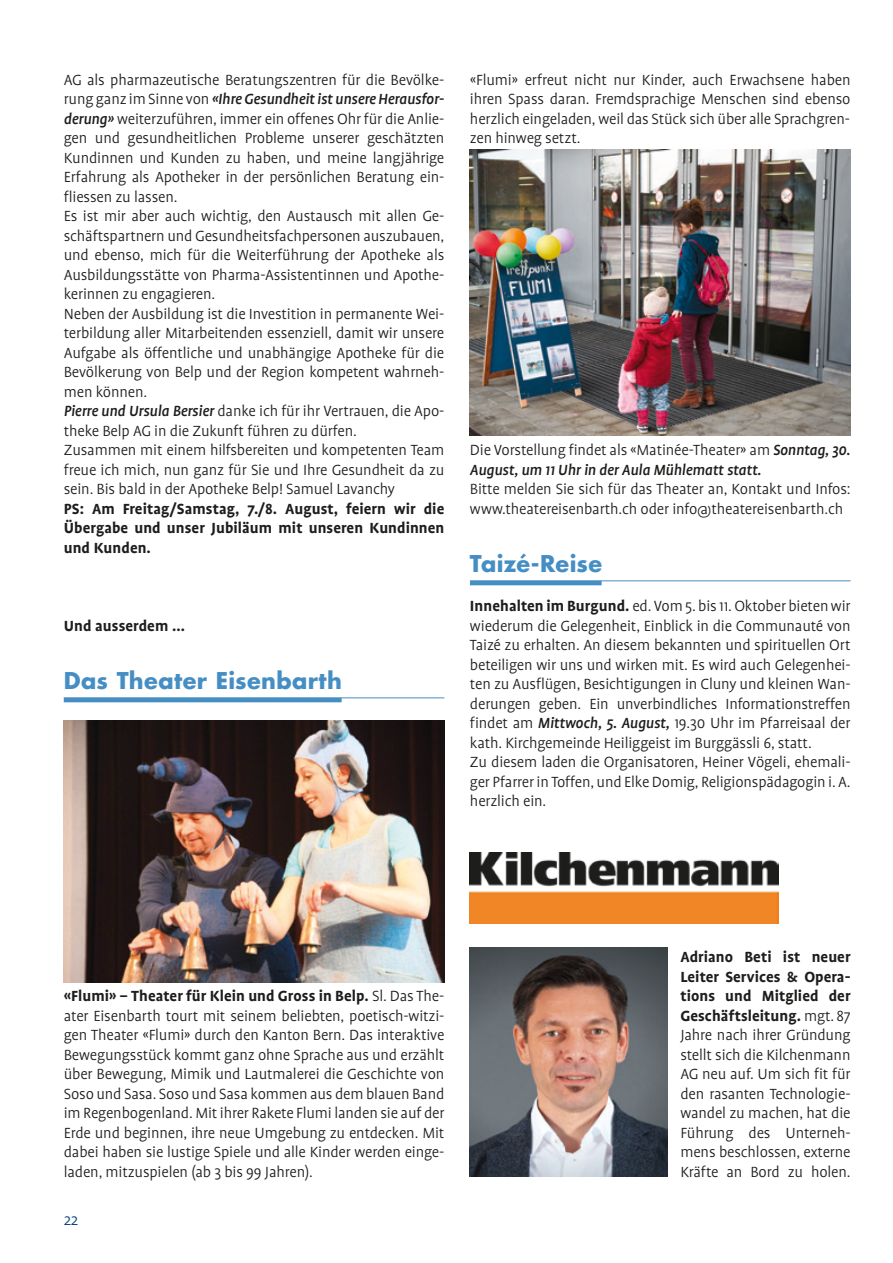
<style>
.page{position:relative;width:893px;height:1263px;background:#fff}
.page>*{position:absolute;margin:0;border:0;box-sizing:border-box;transform-origin:0 0}
.t1{font:700 22.5px "Futura";letter-spacing:.015em;color:#458ec4}
.t2{font:300 16.8px/19.5px "Profile";letter-spacing:-.01em;color:#1d1d1b;text-align:justify}
.t3{font:700 16.8px/19.5px "Profile";letter-spacing:.005em;color:#1d1d1b;text-align:justify}
.t4{font:italic 500 16.8px/19.5px "Profile";letter-spacing:-.01em;color:#1d1d1b}
.t5{font:300 16.8px "Profile";color:#003f7d}
.s1{font-weight:500;font-style:italic}
.s2{font-weight:300;font-style:normal}
.s3{font-weight:700}
</style>
<div class="page">
<hr style="left:470px;top:581px;width:132px;height:4px;background:#458ec4">
<hr style="left:470px;top:581px;width:381px;height:1px;background:#458ec4">
<img style="left:470px;top:150px;width:380px;height:285px">
<img style="left:470px;top:947px;width:198px;height:229px">
<hr style="left:64px;top:698px;width:278px;height:4px;background:#458ec4">
<hr style="left:64px;top:698px;width:380px;height:1px;background:#458ec4">
<img style="left:64px;top:720px;width:380px;height:262px">
<img style="left:470px;top:853px;width:308px;height:70px">
<p class="t2" style="left:64px;top:70px;width:382px;text-align:left">AG als pharmazeutische Beratungszentren für die Bevölke&shy;rung ganz im Sinne von <span class="s1">«Ihre Gesundheit ist unsere Herausfor&shy;derung»</span> weiterzuführen, immer ein offenes Ohr für die Anlie&shy;gen und gesundheitlichen Probleme unserer geschätzten Kundinnen und Kunden zu haben, und meine langjährige Erfahrung als Apotheker in der persönlichen Beratung ein&shy;fliessen zu lassen.<br>Es ist mir aber auch wichtig, den Austausch mit allen Ge&shy;schäftspartnern und Gesundheitsfachpersonen auszubauen, und ebenso, mich für die Weiterführung der Apotheke als Ausbildungsstätte von Pharma-Assistentinnen und Apothe&shy;kerinnen zu engagieren.<br>Neben der Ausbildung ist die Investition in permanente Wei&shy;terbildung aller Mitarbeitenden essenziell, damit wir unsere Aufgabe als öffentliche und unabhängige Apotheke für die Bevölkerung von Belp und der Region kompetent wahrneh&shy;men können.<br><span class="s1">Pierre und Ursula Bersier</span> danke ich für ihr Vertrauen, die Apo&shy;theke Belp AG in die Zukunft führen zu dürfen.<br>Zusammen mit einem hilfsbereiten und kompetenten Team freue ich mich, nun ganz für Sie und Ihre Gesundheit da zu sein. Bis bald in der Apotheke Belp! Samuel Lavanchy</p>
<p class="t3" style="left:64px;top:499px;width:382px">PS: Am Freitag/Samstag, 7./8. August, feiern wir die Übergabe und unser Jubiläum mit unseren Kundinnen und Kunden.</p>
<p class="t3" style="left:64px;top:616px;width:123px">Und ausserdem …</p>
<h1 class="t1" style="left:64px;top:665px;width:280px">Das Theater Eisenbarth</h1>
<p class="t2" style="left:470px;top:70px;width:382px">«Flumi» erfreut nicht nur Kinder, auch Erwachsene haben ihren Spass daran. Fremdsprachige Menschen sind ebenso herzlich eingeladen, weil das Stück sich über alle Sprachgren&shy;zen hinweg setzt.</p>
<p class="t4" style="left:470px;top:440px;width:382px"><span class="s2">Die Vorstellung findet als «Matinée-Theater» am</span> Sonntag, 30.<br>August, um 11 Uhr in der Aula Mühlematt statt.</p>
<p class="t2" style="left:470px;top:479px;width:382px">Bitte melden Sie sich für das Theater an, Kontakt und Infos: www.theatereisenbarth.ch oder info@theatereisenbarth.ch</p>
<h1 class="t1" style="left:470px;top:548px;width:134px">Taizé-Reise</h1>
<p class="t2" style="left:470px;top:596px;width:382px;text-align:left"><span class="s3">Innehalten im Burgund.</span> ed. Vom 5. bis 11. Oktober bieten wir wiederum die Gelegenheit, Einblick in die Communauté von Taizé zu erhalten. An diesem bekannten und spirituellen Ort beteiligen wir uns und wirken mit. Es wird auch Gelegenhei&shy;ten zu Ausflügen, Besichtigungen in Cluny und kleinen Wan&shy;derungen geben. Ein unverbindliches Informationstreffen findet am <span class="s1">Mittwoch, 5. August,</span> 19.30 Uhr im Pfarreisaal der kath. Kirchgemeinde Heiliggeist im Burggässli 6, statt.<br>Zu diesem laden die Organisatoren, Heiner Vögeli, ehemali&shy;ger Pfarrer in Toffen, und Elke Domig, Religionspädagogin i. A. herzlich ein.</p>
<p class="t2" style="left:64px;top:986px;width:382px"><span class="s3">«Flumi» – Theater für Klein und Gross in Belp.</span> Sl. Das The&shy;ater Eisenbarth tourt mit seinem beliebten, poetisch-witzi&shy;gen Theater «Flumi» durch den Kanton Bern. Das interaktive Bewegungsstück kommt ganz ohne Sprache aus und erzählt über Bewegung, Mimik und Lautmalerei die Geschichte von Soso und Sasa. Soso und Sasa kommen aus dem blauen Band im Regenbogenland. Mit ihrer Rakete Flumi landen sie auf der Erde und beginnen, ihre neue Umgebung zu entdecken. Mit dabei haben sie lustige Spiele und alle Kinder werden einge&shy;laden, mitzuspielen (ab 3 bis 99 Jahren).</p>
<p class="t5" style="left:64px;top:1211px;width:16px">22</p>
<p class="t2" style="left:680px;top:947px;width:172px"><span class="s3">Adriano Beti ist neuer Leiter Services &amp; Opera&shy;tions und Mitglied der Geschäftsleitung.</span> mgt. 87<br>Jahre nach ihrer Gründung stellt sich die Kilchenmann AG neu auf. Um sich fit für den rasanten Technologie&shy;wandel zu machen, hat die Führung des Unterneh&shy;mens beschlossen, externe Kräfte an Bord zu holen.</p>
</div>
